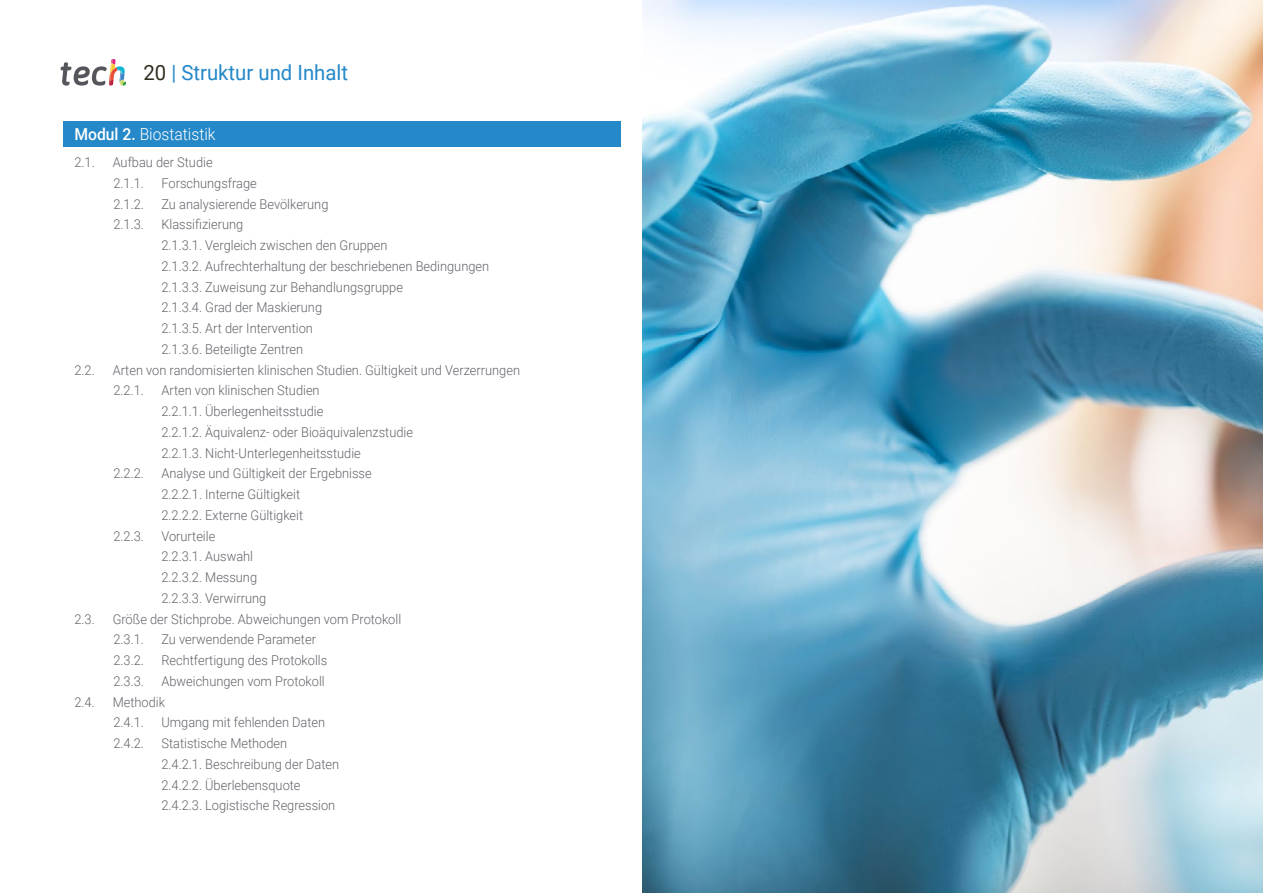
<style>
.page{position:relative;width:1263px;height:893px;background:#fff}
.page>*{position:absolute;margin:0;border:0;box-sizing:border-box;transform-origin:0 0}
.t1{font:21px "Roboto";color:#2488c9}
.t2{font:300 16.5px "Roboto";color:#fff;scale:.95 1}
.t3{font:300 13.5px/20.7px "Roboto";color:#61646a;scale:.95 1}
.s1{color:#312e20}
.s2{font-weight:500}
</style>
<div class="page">
<svg style="left:61px;top:59px;width:65px;height:27px"></svg>
<img style="left:642px;top:0;width:621px;height:893px">
<div style="left:63px;top:121px;width:558px;height:25px;background:#2488c9"></div>
<h1 class="t1" style="left:144px;top:57px;width:206px"><span class="s1">20</span> | Struktur und Inhalt</h1>
<p class="t2" style="left:74px;top:123px;width:150px"><span class="s2">Modul 2.</span> Biostatistik</p>
<p class="t3" style="left:74px;top:151px;width:23px">2.1.</p>
<p class="t3" style="left:113px;top:151px;width:107px">Aufbau der Studie<br>2.1.1.</p>
<p class="t3" style="left:161px;top:172px;width:102px">Forschungsfrage</p>
<p class="t3" style="left:113px;top:193px;width:34px">2.1.2.</p>
<p class="t3" style="left:161px;top:193px;width:177px">Zu analysierende Bevölkerung</p>
<p class="t3" style="left:113px;top:214px;width:34px">2.1.3.</p>
<p class="t3" style="left:161px;top:214px;width:346px">Klassifizierung<br>2.1.3.1. Vergleich zwischen den Gruppen<br>2.1.3.2. Aufrechterhaltung der beschriebenen Bedingungen 2.1.3.3. Zuweisung zur Behandlungsgruppe<br>2.1.3.4. Grad der Maskierung<br>2.1.3.5. Art der Intervention<br>2.1.3.6. Beteiligte Zentren</p>
<p class="t3" style="left:74px;top:359px;width:23px">2.2.</p>
<p class="t3" style="left:113px;top:359px;width:430px">Arten von randomisierten klinischen Studien. Gültigkeit und Verzerrungen<br>2.2.1.</p>
<p class="t3" style="left:161px;top:380px;width:266px">Arten von klinischen Studien<br>2.2.1.1. Überlegenheitsstudie<br>2.2.1.2. Äquivalenz- oder Bioäquivalenzstudie 2.2.1.3. Nicht-Unterlegenheitsstudie</p>
<p class="t3" style="left:113px;top:463px;width:34px">2.2.2.</p>
<p class="t3" style="left:161px;top:463px;width:223px">Analyse und Gültigkeit der Ergebnisse<br>2.2.2.1. Interne Gültigkeit<br>2.2.2.2. Externe Gültigkeit</p>
<p class="t3" style="left:113px;top:525px;width:34px">2.2.3.</p>
<p class="t3" style="left:161px;top:525px;width:112px">Vorurteile<br>2.2.3.1. Auswahl<br>2.2.3.2. Messung<br>2.2.3.3. Verwirrung</p>
<p class="t3" style="left:74px;top:608px;width:23px">2.3.</p>
<p class="t3" style="left:113px;top:608px;width:305px">Größe der Stichprobe. Abweichungen vom Protokoll<br>2.3.1.</p>
<p class="t3" style="left:161px;top:629px;width:164px">Zu verwendende Parameter</p>
<p class="t3" style="left:113px;top:649px;width:34px">2.3.2.</p>
<p class="t3" style="left:161px;top:649px;width:176px">Rechtfertigung des Protokolls</p>
<p class="t3" style="left:113px;top:670px;width:34px">2.3.3.</p>
<p class="t3" style="left:161px;top:670px;width:173px">Abweichungen vom Protokoll</p>
<p class="t3" style="left:74px;top:691px;width:23px">2.4.</p>
<p class="t3" style="left:113px;top:691px;width:57px">Methodik<br>2.4.1.</p>
<p class="t3" style="left:161px;top:712px;width:174px">Umgang mit fehlenden Daten</p>
<p class="t3" style="left:113px;top:732px;width:34px">2.4.2.</p>
<p class="t3" style="left:161px;top:732px;width:189px">Statistische Methoden<br>2.4.2.1. Beschreibung der Daten<br>2.4.2.2. Überlebensquote<br>2.4.2.3. Logistische Regression</p>
</div>
